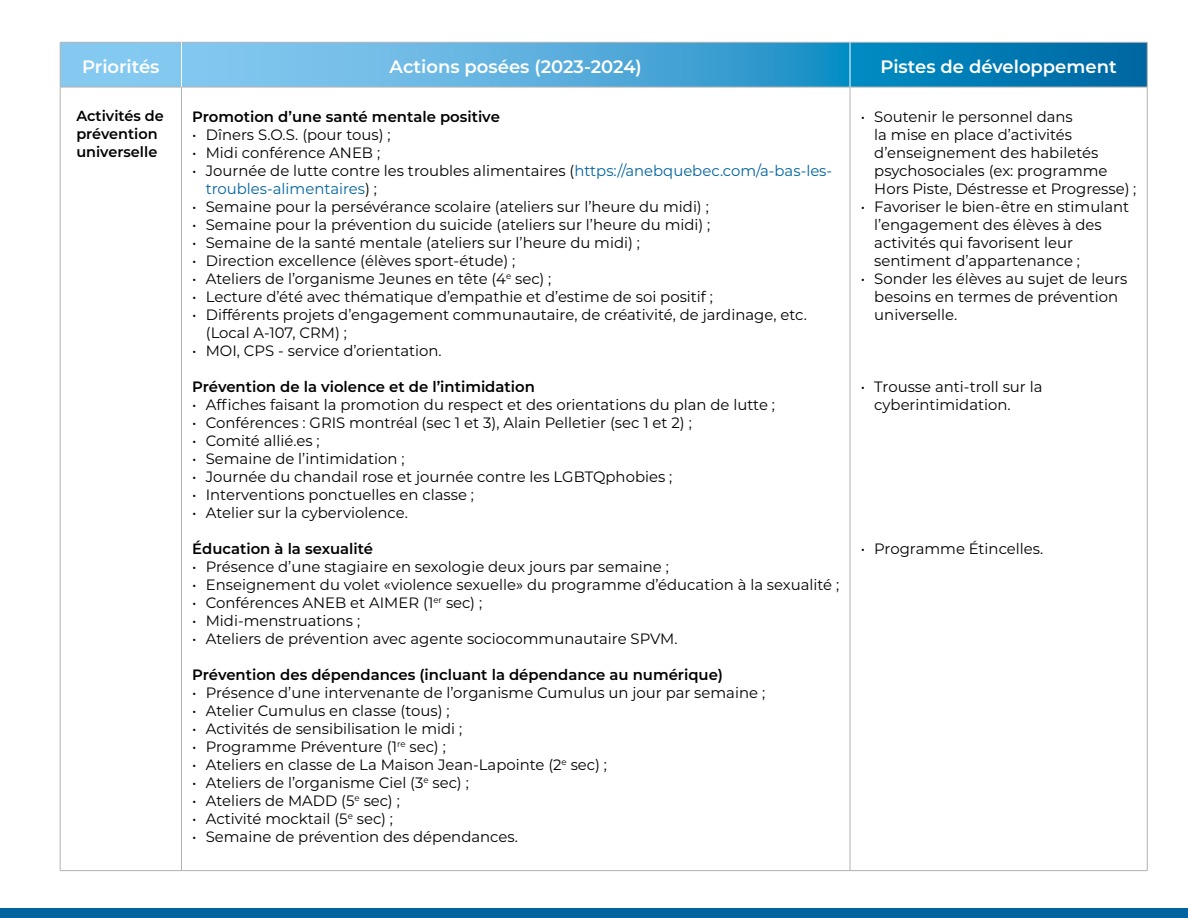
<style>
.page{position:relative;width:1188px;height:918px;background:#fff}
.page>*{position:absolute;margin:0;border:0;box-sizing:border-box;transform-origin:0 0}
.t1{font:600 18px "Montserrat";color:#fff}
.t2{font:15px/18px "Montserrat";color:#000}
.t3{font:600 15px "Montserrat";color:#000}
.t4{font:15px/18px "Montserrat";color:#0064a0}
.t5{font:600 14.7px/17.5px "Montserrat";color:#000}
.s1{color:#000}
</style>
<div class="page">
<div style="left:0;top:908px;width:1188px;height:10px;background:#0064a0"></div>
<svg style="left:61px;top:43px;width:1086px;height:44px;background:#46a3d3"></svg>
<hr style="left:60px;top:42px;width:121px;height:1px;background:#b3b2b2">
<hr style="left:60px;top:43px;width:1px;height:44px;background:#b3b2b2">
<hr style="left:181px;top:42px;width:669px;height:1px;background:#b3b2b2">
<hr style="left:850px;top:42px;width:298px;height:1px;background:#b3b2b2">
<hr style="left:1147px;top:43px;width:1px;height:44px;background:#b3b2b2">
<hr style="left:60px;top:87px;width:121px;height:1px;background:#b3b2b2">
<hr style="left:60px;top:87px;width:1px;height:783px;background:#b3b2b2">
<hr style="left:181px;top:87px;width:669px;height:1px;background:#b3b2b2">
<hr style="left:181px;top:87px;width:1px;height:783px;background:#b3b2b2">
<hr style="left:850px;top:87px;width:298px;height:1px;background:#b3b2b2">
<hr style="left:850px;top:87px;width:1px;height:783px;background:#b3b2b2">
<hr style="left:1147px;top:87px;width:1px;height:783px;background:#b3b2b2">
<hr style="left:60px;top:870px;width:121px;height:1px;background:#b3b2b2">
<hr style="left:181px;top:870px;width:669px;height:1px;background:#b3b2b2">
<hr style="left:850px;top:870px;width:298px;height:1px;background:#b3b2b2">
<hr style="left:181px;top:43px;width:1px;height:44px;background:#fff">
<hr style="left:850px;top:43px;width:1px;height:44px;background:#fff">
<p class="t1" style="left:82px;top:54px;width:79px">Priorités</p>
<p class="t1" style="left:390px;top:54px;width:254px">Actions posées (2023-2024)</p>
<p class="t1" style="left:881px;top:54px;width:238px">Pistes de développement</p>
<p class="t5" style="left:76px;top:107px;width:89px">Activités de prévention universelle</p>
<p class="t3" style="left:192px;top:106px;width:309px">Promotion d’une santé mentale positive</p>
<p class="t2" style="left:874px;top:107px;width:264px;text-indent:-13px">• Soutenir le personnel dans<br>la mise en place d’activités d’enseignement des habiletés psychosociales (ex: programme<br>Hors Piste, Déstresse et Progresse) ;</p>
<p class="t2" style="left:874px;top:197px;width:256px;text-indent:-13px">• Favoriser le bien-être en stimulant l’engagement des élèves à des activités qui favorisent leur sentiment d’appartenance ;</p>
<p class="t2" style="left:874px;top:269px;width:255px;text-indent:-13px">• Sonder les élèves au sujet de leurs besoins en termes de prévention universelle.</p>
<p class="t2" style="left:192px;top:125px;width:200px">• Dîners S.O.S. (pour tous) ;</p>
<p class="t2" style="left:192px;top:143px;width:189px">• Midi conférence ANEB ;</p>
<p class="t4" style="left:206px;top:161px;width:628px;text-indent:-13px"><span class="s1">• Journée de lutte contre les troubles alimentaires (</span>https://anebquebec.com/a-bas-les&shy;troubles-alimentaires<span class="s1">) ;</span></p>
<p class="t2" style="left:192px;top:197px;width:518px">• Semaine pour la persévérance scolaire (ateliers sur l’heure du midi) ;</p>
<p class="t2" style="left:192px;top:215px;width:520px">• Semaine pour la prévention du suicide (ateliers sur l’heure du midi) ;</p>
<p class="t2" style="left:192px;top:233px;width:449px">• Semaine de la santé mentale (ateliers sur l’heure du midi) ;</p>
<p class="t2" style="left:192px;top:251px;width:325px">• Direction excellence (élèves sport-étude) ;</p>
<p class="t2" style="left:192px;top:269px;width:361px">• Ateliers de l’organisme Jeunes en tête (4<sup>e</sup> sec) ;</p>
<p class="t2" style="left:192px;top:287px;width:522px">• Lecture d’été avec thématique d’empathie et d’estime de soi positif ;</p>
<p class="t2" style="left:206px;top:305px;width:603px;text-indent:-13px">• Différents projets d’engagement communautaire, de créativité, de jardinage, etc. (Local A-107, CRM) ;</p>
<p class="t2" style="left:192px;top:341px;width:251px">• MOI, CPS - service d’orientation.</p>
<p class="t3" style="left:192px;top:376px;width:344px">Prévention de la violence et de l’intimidation</p>
<p class="t2" style="left:192px;top:395px;width:584px">• Affiches faisant la promotion du respect et des orientations du plan de lutte ;</p>
<p class="t2" style="left:192px;top:413px;width:501px">• Conférences : GRIS montréal (sec 1 et 3), Alain Pelletier (sec 1 et 2) ;</p>
<p class="t2" style="left:192px;top:431px;width:129px">• Comité allié.es ;</p>
<p class="t2" style="left:192px;top:449px;width:214px">• Semaine de l’intimidation ;</p>
<p class="t2" style="left:192px;top:467px;width:482px">• Journée du chandail rose et journée contre les LGBTQphobies ;</p>
<p class="t2" style="left:192px;top:485px;width:283px">• Interventions ponctuelles en classe ;</p>
<p class="t2" style="left:192px;top:503px;width:217px">• Atelier sur la cyberviolence.</p>
<p class="t3" style="left:192px;top:538px;width:182px">Éducation à la sexualité</p>
<p class="t2" style="left:192px;top:557px;width:478px">• Présence d’une stagiaire en sexologie deux jours par semaine ;</p>
<p class="t2" style="left:192px;top:575px;width:648px">• Enseignement du volet «violence sexuelle» du programme d’éducation à la sexualité ;</p>
<p class="t2" style="left:192px;top:593px;width:291px">• Conférences ANEB et AIMER (1<sup>er</sup> sec) ;</p>
<p class="t2" style="left:192px;top:611px;width:169px">• Midi-menstruations ;</p>
<p class="t2" style="left:192px;top:629px;width:487px">• Ateliers de prévention avec agente sociocommunautaire SPVM.</p>
<p class="t3" style="left:192px;top:664px;width:532px">Prévention des dépendances (incluant la dépendance au numérique)</p>
<p class="t2" style="left:192px;top:683px;width:574px">• Présence d’une intervenante de l’organisme Cumulus un jour par semaine ;</p>
<p class="t2" style="left:192px;top:701px;width:259px">• Atelier Cumulus en classe (tous) ;</p>
<p class="t2" style="left:192px;top:719px;width:271px">• Activités de sensibilisation le midi ;</p>
<p class="t2" style="left:192px;top:737px;width:255px">• Programme Préventure (1<sup>re</sup> sec) ;</p>
<p class="t2" style="left:192px;top:755px;width:416px">• Ateliers en classe de La Maison Jean-Lapointe (2<sup>e</sup> sec) ;</p>
<p class="t2" style="left:192px;top:773px;width:278px">• Ateliers de l’organisme Ciel (3<sup>e</sup> sec) ;</p>
<p class="t2" style="left:192px;top:791px;width:209px">• Ateliers de MADD (5<sup>e</sup> sec) ;</p>
<p class="t2" style="left:192px;top:809px;width:202px">• Activité mocktail (5<sup>e</sup> sec) ;</p>
<p class="t2" style="left:192px;top:827px;width:327px">• Semaine de prévention des dépendances.</p>
<p class="t2" style="left:874px;top:377px;width:170px;text-indent:-13px">• Trousse anti-troll sur la cyberintimidation.</p>
<p class="t2" style="left:861px;top:539px;width:184px">• Programme Étincelles.</p>
</div>
